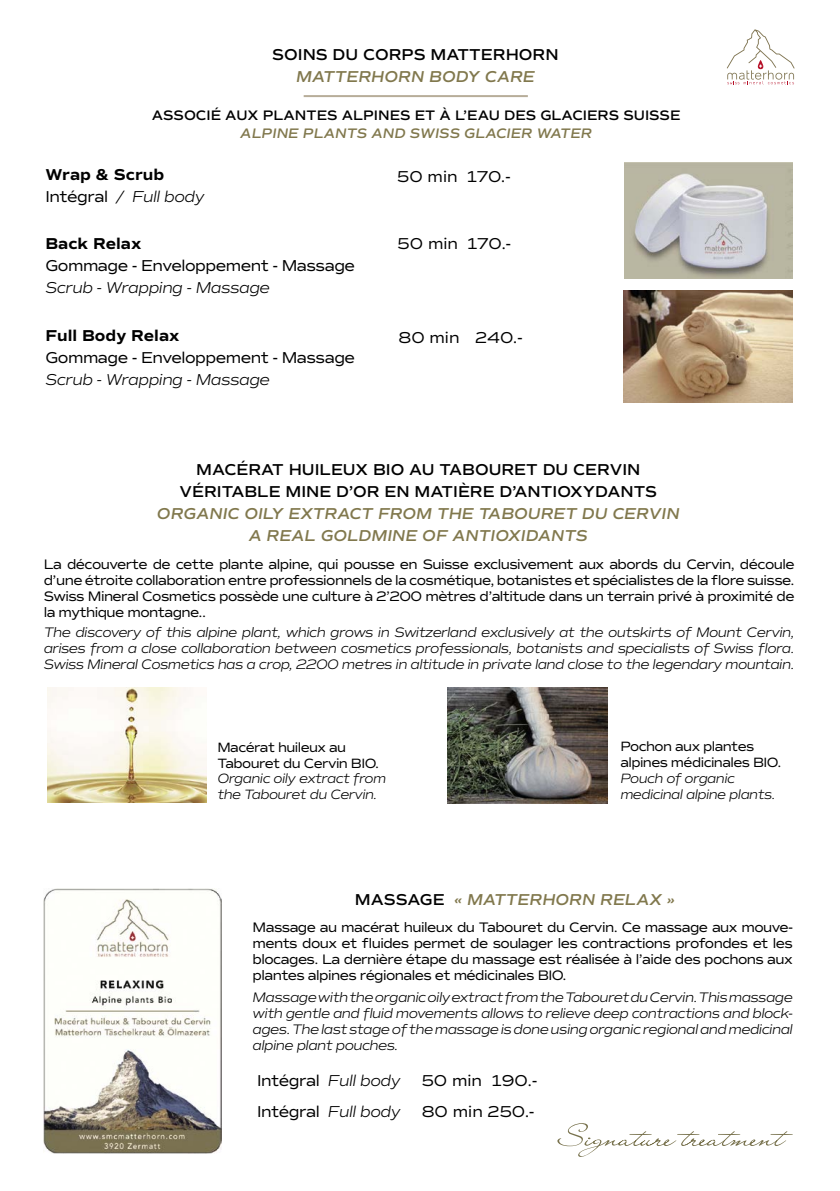
<style>
.page{position:relative;width:840px;height:1191px;background:#fff}
.page>*{position:absolute;margin:0;border:0;box-sizing:border-box;transform-origin:0 0}
.t1{font:16px "Commuters Sans";letter-spacing:-.03em;color:#000}
.t2{font:italic 600 16px/22px "Commuters Sans";color:#81784d;text-align:center}
.t3{font:600 16px/22px "Commuters Sans";color:#000;text-align:center}
.t4{font:700 16px/22px "Commuters Sans";color:#000}
.t5{font:italic 300 16px "Commuters Sans";letter-spacing:-.03em;color:#000}
.t6{font:14px/16px "Commuters Sans";letter-spacing:-.04em;color:#000;text-align:justify}
.t7{font:italic 300 14px/16px "Commuters Sans";letter-spacing:-.04em;color:#000;text-align:justify}
.t8{font:600 14px "Commuters Sans";color:#000}
.t9{font:italic 600 14px "Commuters Sans";color:#81784d}
.t10{font:italic 300 13.6px/16px "Commuters Sans";letter-spacing:-.04em;color:#000}
.t11{font:13.6px/16px "Commuters Sans";letter-spacing:-.04em;color:#000}
.s1{font-weight:400}
.s2{font-weight:300;font-style:italic}
.s3{font-style:normal;color:#000}
</style>
<div class="page">
<svg style="left:727px;top:29px;width:67px;height:55px"></svg>
<hr style="left:303px;top:95px;width:224px;height:2px;background:#b7ad99">
<svg style="left:557px;top:1123px;width:235px;height:33px"></svg>
<img style="left:47px;top:687px;width:159px;height:115px">
<img style="left:44px;top:888px;width:177px;height:266px">
<img style="left:623px;top:291px;width:168px;height:111px">
<img style="left:624px;top:163px;width:168px;height:116px">
<img style="left:447px;top:687px;width:160px;height:116px">
<p class="t3" style="left:272px;top:44px;width:288px">SOINS DU CORPS MATTERHORN</p>
<p class="t2" style="left:296px;top:67px;width:240px">MATTERHORN BODY CARE</p>
<p class="t8" style="left:152px;top:108px;width:530px">ASSOCIÉ AUX PLANTES ALPINES ET À L’EAU DES GLACIERS SUISSE</p>
<p class="t9" style="left:240px;top:128px;width:353px">ALPINE PLANTS AND SWISS GLACIER WATER</p>
<p class="t4" style="left:45px;top:164px;width:161px">Wrap &amp; Scrub<br><span class="s1">Intégral</span> <span class="s2">/ Full body</span></p>
<p class="t4" style="left:45px;top:233px;width:97px">Back Relax</p>
<p class="t1" style="left:45px;top:258px;width:311px">Gommage - Enveloppement - Massage</p>
<p class="t5" style="left:45px;top:282px;width:226px">Scrub - Wrapping - Massage</p>
<p class="t4" style="left:45px;top:325px;width:135px">Full Body Relax</p>
<p class="t1" style="left:45px;top:350px;width:311px">Gommage - Enveloppement - Massage</p>
<p class="t5" style="left:45px;top:374px;width:226px">Scrub - Wrapping - Massage</p>
<p class="t1" style="left:397px;top:169px;width:115px">50 min 170.-</p>
<p class="t1" style="left:397px;top:236px;width:115px">50 min 170.-</p>
<p class="t1" style="left:398px;top:330px;width:126px">80 min 240.-</p>
<p class="t3" style="left:179px;top:458px;width:479px">MACÉRAT HUILEUX BIO AU TABOURET DU CERVIN<br>VÉRITABLE MINE D’OR EN MATIÈRE D’ANTIOXYDANTS</p>
<p class="t2" style="left:157px;top:504px;width:524px">ORGANIC OILY EXTRACT FROM THE TABOURET DU CERVIN<br>A REAL GOLDMINE OF ANTIOXIDANTS</p>
<p class="t6" style="left:44px;top:557px;width:752px">La découverte de cette plante alpine, qui pousse en Suisse exclusivement aux abords du Cervin, découle d’une étroite collaboration entre professionnels de la cosmétique, botanistes et spécialistes de la flore suisse.<br>Swiss Mineral Cosmetics possède une culture à 2’200 mètres d’altitude dans un terrain privé à proximité de la mythique montagne..</p>
<p class="t7" style="left:44px;top:625px;width:752px">The discovery of this alpine plant, which grows in Switzerland exclusively at the outskirts of Mount Cervin, arises from a close collaboration between cosmetics professionals, botanists and specialists of Swiss flora.<br>Swiss Mineral Cosmetics has a crop, 2200 metres in altitude in private land close to the legendary mountain.</p>
<p class="t11" style="left:217px;top:739px;width:163px">Macérat huileux au<br>Tabouret du Cervin BIO.</p>
<p class="t10" style="left:217px;top:772px;width:170px">Organic oily extract from the Tabouret du Cervin.</p>
<p class="t11" style="left:620px;top:739px;width:162px">Pochon aux plantes alpines médicinales BIO.</p>
<p class="t10" style="left:620px;top:771px;width:156px">Pouch of organic medicinal alpine plants.</p>
<p class="t2" style="left:354px;top:889px;width:321px"><span class="s3">MASSAGE</span> « MATTERHORN RELAX »</p>
<p class="t6" style="left:252px;top:920px;width:541px">Massage au macérat huileux du Tabouret du Cervin. Ce massage aux mouve&shy;ments doux et fluides permet de soulager les contractions profondes et les blocages. La dernière étape du massage est réalisée à l’aide des pochons aux plantes alpines régionales et médicinales BIO.</p>
<p class="t7" style="left:252px;top:990px;width:541px">Massage with the organic oily extract from the Tabouret du Cervin. This massage with gentle and fluid movements allows to relieve deep contractions and block&shy;ages. The last stage of the massage is done using organic regional and medicinal alpine plant pouches.</p>
<p class="t1" style="left:257px;top:1073px;width:145px">Intégral <span class="s2">Full body</span></p>
<p class="t1" style="left:421px;top:1073px;width:117px">50 min 190.-</p>
<p class="t1" style="left:257px;top:1104px;width:145px">Intégral <span class="s2">Full body</span></p>
<p class="t1" style="left:421px;top:1104px;width:114px">80 min 250.-</p>
</div>
